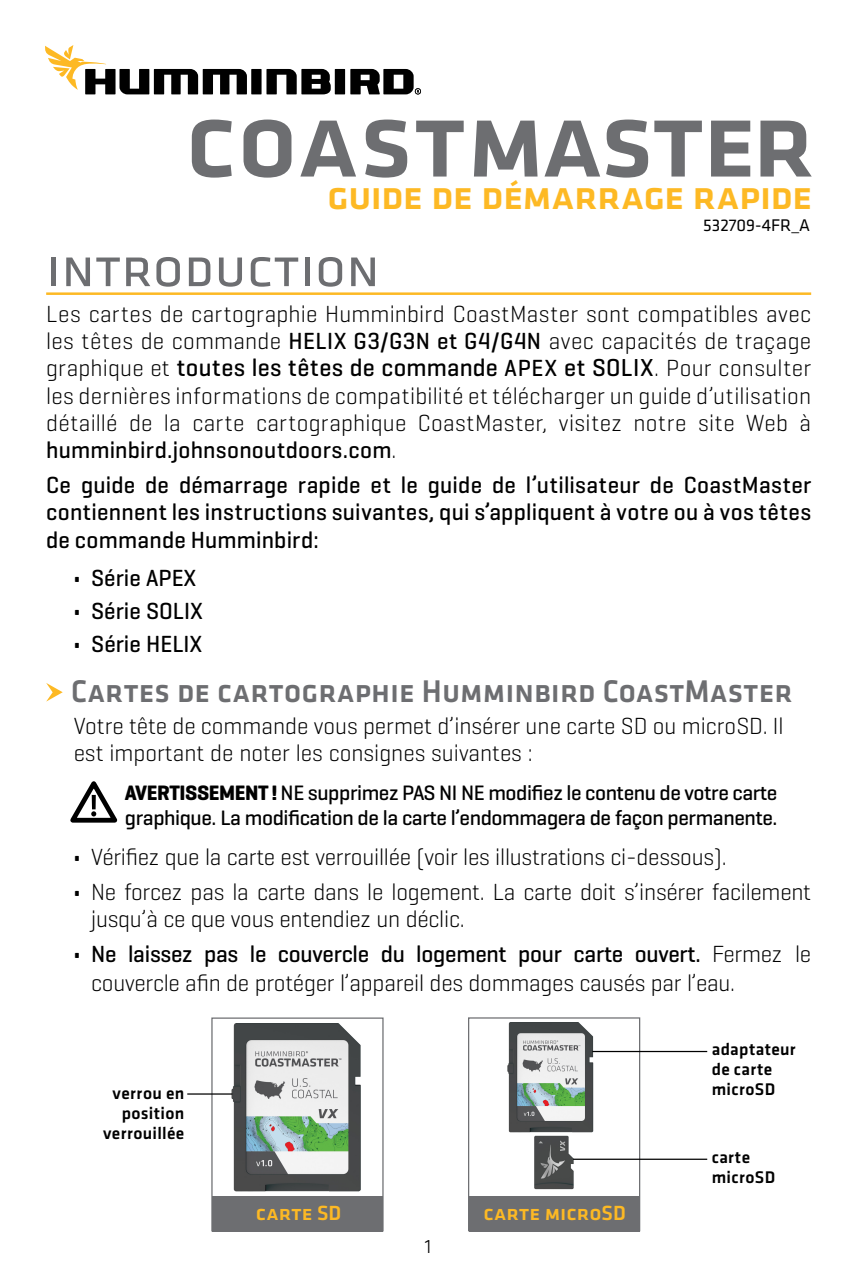
<style>
.page{position:relative;width:855px;height:1283px;background:#fff}
.page>*{position:absolute;margin:0;border:0;box-sizing:border-box;transform-origin:0 0}
.t1{font:500 107.5px "Klavika";letter-spacing:-.02em;color:#6d6e71}
.t2{font:55px "Klavika";color:#6d6e71}
.t3{font:500 40px "Klavika";letter-spacing:-.02em;color:#fdb924}
.t4{font:500 32.5px "Klavika";color:#6d6e71;scale:.95 1}
.t5{font:500 25px "Geogrotesque";letter-spacing:.02em;color:#000}
.t6{font:300 23.75px/27px "Geogrotesque";color:#000}
.t7{font:500 23.75px/28px "Geogrotesque";letter-spacing:.01em;color:#000;text-align:justify}
.t8{font:500 21.25px/25px "Geogrotesque";letter-spacing:-.02em;color:#000}
.t9{font:500 21.25px "Klavika";color:#fdb924}
.t10{font:300 20px "Klavika";color:#000}
.t11{font:500 17.5px/20px "Klavika";letter-spacing:.025em;color:#000}
.t12{font:17.5px "Klavika";color:#000}
.s1{font-weight:500}
.s2{font-weight:300;font-size:23.75px}
.s3{font-size:23.75px}
.s4{font-weight:700}
</style>
<div class="page">
<hr style="left:46px;top:292px;width:765px;height:3px;background:#fdb924">
<svg style="left:46px;top:683px;width:17px;height:18px"></svg>
<img style="left:534px;top:1135px;width:44px;height:55px">
<img style="left:228px;top:1023px;width:133px;height:169px">
<div style="left:211px;top:1017px;width:173px;height:214px;border:1px solid #6d6e71"></div>
<div style="left:212px;top:1196px;width:171px;height:35px;background:#6d6e71"></div>
<div style="left:468px;top:1017px;width:172px;height:214px;border:1px solid #6d6e71"></div>
<div style="left:469px;top:1196px;width:171px;height:35px;background:#6d6e71"></div>
<img style="left:507px;top:1022px;width:91px;height:111px">
<hr style="left:187px;top:1093px;width:45px;height:1px;background:#000">
<hr style="left:592px;top:1050px;width:115px;height:2px;background:#000">
<hr style="left:573px;top:1158px;width:134px;height:1px;background:#000">
<svg style="left:70px;top:781px;width:47px;height:41px"></svg>
<svg style="left:92px;top:795px;width:4px;height:14px"></svg>
<div style="left:251px;top:69px;width:11px;height:25px;background:#000"></div>
<div style="left:335px;top:69px;width:10px;height:25px;background:#000"></div>
<svg style="left:266px;top:69px;width:65px;height:25px"></svg>
<svg style="left:350px;top:69px;width:71px;height:25px"></svg>
<svg style="left:45px;top:45px;width:202px;height:49px"></svg>
<h1 class="t1" style="left:185px;top:95px;width:632px">coastmaster</h1>
<h3 class="t3" style="left:327px;top:178px;width:487px">guide de démarrage rapide</h3>
<p class="t12" style="left:703px;top:218px;width:108px">532709-4FR_A</p>
<h2 class="t2" style="left:46px;top:247px;width:335px">introduction</h2>
<p class="t6" style="left:46px;top:301px;width:767px">Les cartes de cartographie Humminbird CoastMaster sont compatibles avec les têtes de commande <span class="s1">HELIX G3/G3N et G4/G4N</span> avec capacités de traçage</p>
<p class="t5" style="left:46px;top:354px;width:766px"><span class="s2">graphique et</span> toutes les têtes de commande <span class="s3">APEX</span> et SOLIX<span class="s2">. Pour consulter</span></p>
<p class="t6" style="left:46px;top:382px;width:767px;text-align:justify">les dernières informations de compatibilité et télécharger un guide d’utilisation détaillé de la carte cartographique CoastMaster, visitez notre site Web à <span class="s1">humminbird.johnsonoutdoors.com</span>.</p>
<p class="t7" style="left:46px;top:471px;width:767px">Ce guide de démarrage rapide et le guide de l’utilisateur de CoastMaster contiennent les instructions suivantes, qui s’appliquent à votre ou à vos têtes de commande Humminbird:</p>
<p class="t7" style="left:74px;top:564px;width:124px"><span class="s4">•</span> Série APEX</p>
<p class="t7" style="left:74px;top:596px;width:131px"><span class="s4">•</span> Série SOLIX</p>
<p class="t7" style="left:74px;top:630px;width:130px"><span class="s4">•</span> Série HELIX</p>
<h3 class="t4" style="left:71px;top:677px;width:761px">Cartes de cartographie Humminbird CoastMaster</h3>
<p class="t6" style="left:74px;top:712px;width:711px">Votre tête de commande vous permet d’insérer une carte SD ou microSD. Il est important de noter les consignes suivantes :</p>
<p class="t8" style="left:125px;top:781px;width:654px"><span class="s4">AVERTISSEMENT !</span> NE supprimez PAS NI NE modifiez le contenu de votre carte graphique. La modification de la carte l’endommagera de façon permanente.</p>
<p class="t6" style="left:74px;top:843px;width:655px"><span class="s4">•</span> Vérifiez que la carte est verrouillée (voir les illustrations ci-dessous).</p>
<p class="t6" style="left:91px;top:878px;width:721px;text-indent:-18px"><span class="s4">•</span> Ne forcez pas la carte dans le logement. La carte doit s’insérer facilement jusqu’à ce que vous entendiez un déclic.</p>
<p class="t6" style="left:91px;top:940px;width:721px;line-height:28.8px;text-indent:-17px"><span class="s4">•</span> <span class="s1">Ne laissez pas le couvercle du logement pour carte ouvert.</span> Fermez le couvercle afin de protéger l’appareil des dommages causés par l’eau.</p>
<p class="t11" style="left:103px;top:1084px;width:83px;text-align:right">verrou en position verrouillée</p>
<p class="t9" style="left:256px;top:1203px;width:87px">carte SD</p>
<p class="t9" style="left:484px;top:1203px;width:144px">carte microSD</p>
<p class="t10" style="left:425px;top:1233px;width:8px">1</p>
<p class="t11" style="left:712px;top:1040px;width:86px">adaptateur de carte microSD</p>
<p class="t11" style="left:712px;top:1148px;width:65px">carte microSD</p>
</div>
